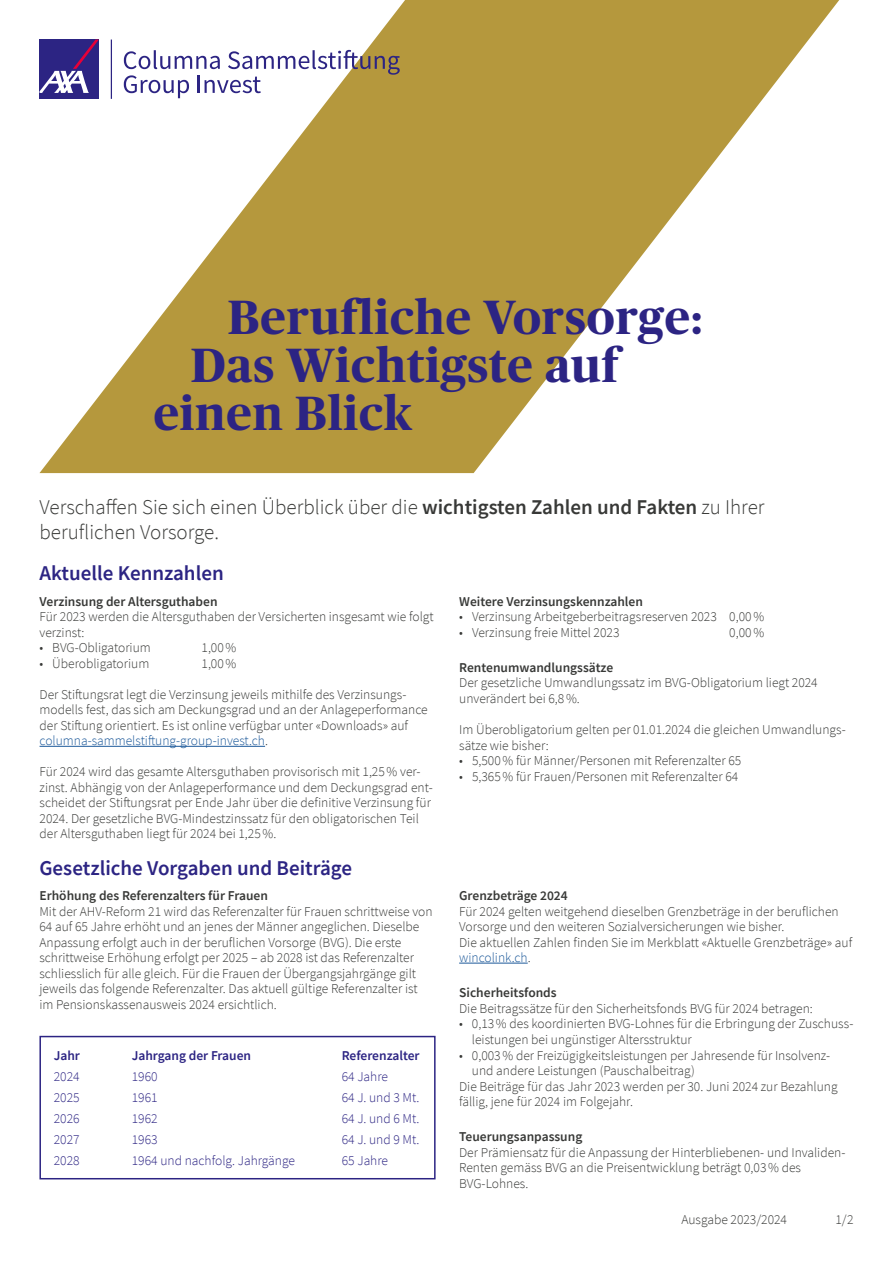
<style>
.page{position:relative;width:893px;height:1263px;background:#fff}
.page>*{position:absolute;margin:0;border:0;box-sizing:border-box;transform-origin:0 0}
.t1{font:700 48px "Publico Headline";letter-spacing:.02em;color:#2c2483}
.t2{font:300 21px/24.2px "Source Sans Pro";color:#383937}
.t3{font:600 21px "Source Sans Pro";color:#2c2483}
.t4{font:300 13.5px/15.5px "Source Sans Pro";color:#383937}
.t5{font:600 13.5px "Source Sans Pro";color:#383937}
.t6{font:300 13.5px "Source Sans Pro";color:#2c2483}
.t7{font:600 13.5px "Source Sans Pro";color:#2c2483}
.s1{font-weight:600}
.s2{color:#1b5899}
</style>
<div class="page">
<svg style="left:39px;top:0;width:800px;height:473px;fill:#b5983d"></svg>
<hr style="left:40px;top:746px;width:225px;height:1px;background:#1b5899">
<div style="left:39px;top:1036px;width:397px;height:143px;border:2px solid #2c2483"></div>
<hr style="left:459px;top:963px;width:69px;height:1px;background:#1b5899">
<div style="left:40px;top:40px;width:59px;height:59px;background:#2c2483"></div>
<svg style="left:40px;top:40px;width:59px;height:53px"></svg>
<svg style="left:111px;top:40px;width:1px;height:59px"></svg>
<svg style="left:124px;top:50px;width:276px;height:48px"></svg>
<h1 class="t1" style="left:228px;top:282px;width:476px">Berufliche Vorsorge:</h1>
<h1 class="t1" style="left:191px;top:330px;width:429px">Das Wichtigste auf</h1>
<h1 class="t1" style="left:154px;top:378px;width:260px">einen Blick</h1>
<h2 class="t2" style="left:40px;top:495px;width:726px">Verschaffen Sie sich einen Überblick über die <span class="s1">wichtigsten Zahlen und Fakten</span> zu Ihrer beruflichen Vorsorge.</h2>
<h2 class="t3" style="left:40px;top:559px;width:186px">Aktuelle Kennzahlen</h2>
<p class="t5" style="left:40px;top:592px;width:180px">Verzinsung der Altersguthaben</p>
<p class="t4" style="left:40px;top:609px;width:396px">Für 2023 werden die Altersguthaben der Versicherten insgesamt wie folgt verzinst:</p>
<p class="t4" style="left:40px;top:640px;width:113px">• BVG-Obligatorium</p>
<p class="t4" style="left:202px;top:640px;width:36px">1,00%</p>
<p class="t4" style="left:40px;top:655px;width:111px">• Überobligatorium</p>
<p class="t4" style="left:202px;top:655px;width:36px">1,00%</p>
<p class="t4" style="left:40px;top:686px;width:390px">Der Stiftungsrat legt die Verzinsung jeweils mithilfe des Verzinsungs&shy;modells fest, das sich am Deckungsgrad und an der Anlageperformance der Stiftung orientiert. Es ist online verfügbar unter «Downloads» auf <span class="s2">columna-sammelstiftung-group-invest.ch</span>.</p>
<p class="t4" style="left:40px;top:764px;width:395px">Für 2024 wird das gesamte Altersguthaben provisorisch mit 1,25% ver&shy;zinst. Abhängig von der Anlageperformance und dem Deckungsgrad ent&shy;scheidet der Stiftungsrat per Ende Jahr über die definitive Verzinsung für 2024. Der gesetzliche BVG-Mindestzinssatz für den obligatorischen Teil der Altersguthaben liegt für 2024 bei 1,25%.</p>
<h2 class="t3" style="left:39px;top:854px;width:314px">Gesetzliche Vorgaben und Beiträge</h2>
<p class="t5" style="left:39px;top:887px;width:230px">Erhöhung des Referenzalters für Frauen</p>
<p class="t4" style="left:39px;top:903px;width:395px">Mit der AHV-Reform 21 wird das Referenzalter für Frauen schrittweise von 64 auf 65 Jahre erhöht und an jenes der Männer angeglichen. Dieselbe Anpassung erfolgt auch in der beruflichen Vorsorge (BVG). Die erste schrittweise Erhöhung erfolgt per 2025 – ab 2028 ist das Referenzalter schliesslich für alle gleich. Für die Frauen der Übergangsjahrgänge gilt jeweils das folgende Referenzalter. Das aktuell gültige Referenzalter ist im Pensionskassenausweis 2024 ersichtlich.</p>
<p class="t7" style="left:54px;top:1047px;width:28px">Jahr</p>
<p class="t7" style="left:132px;top:1047px;width:121px">Jahrgang der Frauen</p>
<p class="t7" style="left:342px;top:1047px;width:79px">Referenzalter</p>
<p class="t6" style="left:54px;top:1068px;width:27px">2024</p>
<p class="t6" style="left:132px;top:1068px;width:27px">1960</p>
<p class="t6" style="left:342px;top:1068px;width:48px">64 Jahre</p>
<p class="t6" style="left:54px;top:1089px;width:27px">2025</p>
<p class="t6" style="left:132px;top:1089px;width:27px">1961</p>
<p class="t6" style="left:342px;top:1089px;width:79px">64 J. und 3 Mt.</p>
<p class="t6" style="left:54px;top:1110px;width:27px">2026</p>
<p class="t6" style="left:132px;top:1110px;width:27px">1962</p>
<p class="t6" style="left:342px;top:1110px;width:79px">64 J. und 6 Mt.</p>
<p class="t6" style="left:54px;top:1131px;width:27px">2027</p>
<p class="t6" style="left:132px;top:1131px;width:27px">1963</p>
<p class="t6" style="left:342px;top:1131px;width:79px">64 J. und 9 Mt.</p>
<p class="t6" style="left:54px;top:1152px;width:27px">2028</p>
<p class="t6" style="left:132px;top:1152px;width:165px">1964 und nachfolg. Jahrgänge</p>
<p class="t6" style="left:342px;top:1152px;width:48px">65 Jahre</p>
<p class="t5" style="left:459px;top:592px;width:185px">Weitere Verzinsungskennzahlen</p>
<p class="t4" style="left:459px;top:609px;width:306px">• Verzinsung Arbeitgeberbeitragsreserven 2023 0,00%</p>
<p class="t4" style="left:459px;top:624px;width:162px">• Verzinsung freie Mittel 2023</p>
<p class="t4" style="left:729px;top:624px;width:36px">0,00%</p>
<p class="t5" style="left:459px;top:658px;width:156px">Rentenumwandlungssätze</p>
<p class="t4" style="left:459px;top:675px;width:360px">Der gesetzliche Umwandlungssatz im BVG-Obligatorium liegt 2024 unverändert bei 6,8%.</p>
<p class="t4" style="left:459px;top:722px;width:388px">Im Überobligatorium gelten per 01.01.2024 die gleichen Umwandlungs&shy;sätze wie bisher:</p>
<p class="t4" style="left:459px;top:753px;width:284px">• 5,500% für Männer/Personen mit Referenzalter 65</p>
<p class="t4" style="left:459px;top:768px;width:280px">• 5,365% für Frauen/Personen mit Referenzalter 64</p>
<p class="t5" style="left:459px;top:887px;width:110px">Grenzbeträge 2024</p>
<p class="t4" style="left:459px;top:903px;width:395px">Für 2024 gelten weitgehend dieselben Grenzbeträge in der beruflichen Vorsorge und den weiteren Sozialversicherungen wie bisher.<br>Die aktuellen Zahlen finden Sie im Merkblatt «Aktuelle Grenzbeträge» auf <span class="s2">wincolink.ch</span>.</p>
<p class="t5" style="left:459px;top:984px;width:99px">Sicherheitsfonds</p>
<p class="t4" style="left:459px;top:1001px;width:355px">Die Beitragssätze für den Sicherheitsfonds BVG für 2024 betragen:</p>
<p class="t4" style="left:472px;top:1016px;width:383px;text-indent:-13px">• 0,13% des koordinierten BVG-Lohnes für die Erbringung der Zuschuss&shy;leistungen bei ungünstiger Altersstruktur</p>
<p class="t4" style="left:459px;top:1047px;width:373px">• 0,003% der Freizügigkeitsleistungen per Jahresende für Insolvenz-</p>
<p class="t4" style="left:472px;top:1063px;width:224px">und andere Leistungen (Pauschalbeitrag)</p>
<p class="t4" style="left:459px;top:1078px;width:380px">Die Beiträge für das Jahr 2023 werden per 30. Juni 2024 zur Bezahlung</p>
<p class="t4" style="left:459px;top:1094px;width:175px">fällig, jene für 2024 im Folgejahr.</p>
<p class="t5" style="left:459px;top:1128px;width:125px">Teuerungsanpassung</p>
<p class="t4" style="left:459px;top:1145px;width:388px">Der Prämiensatz für die Anpassung der Hinterbliebenen- und Invaliden-<br>Renten gemäss BVG an die Preisentwicklung beträgt 0,03% des<br>BVG-Lohnes.</p>
<p class="t4" style="left:681px;top:1211px;width:107px">Ausgabe 2023/2024</p>
<p class="t4" style="left:835px;top:1211px;width:20px">1/2</p>
</div>
